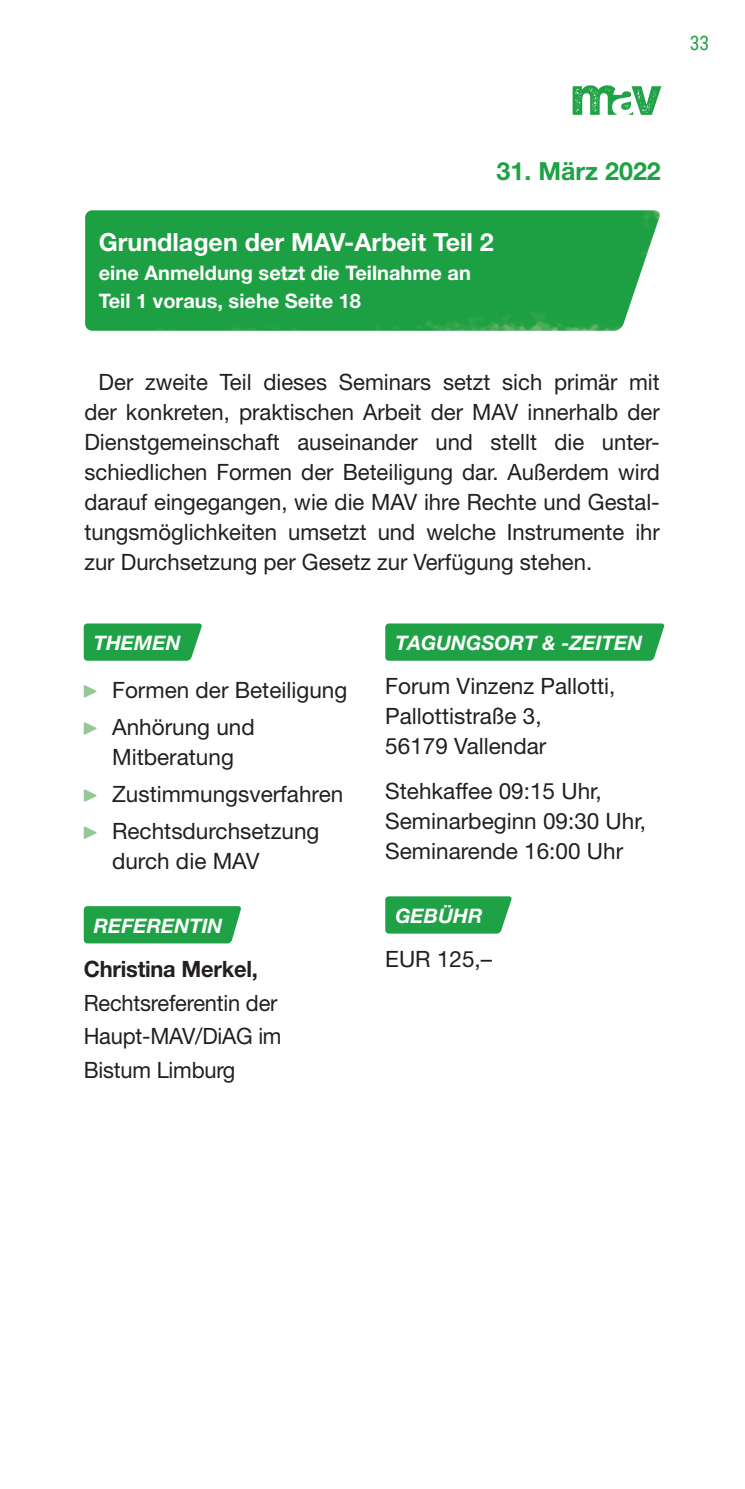
<style>
.page{position:relative;width:745px;height:1489px;background:#fff}
.page>*{position:absolute;margin:0;border:0;box-sizing:border-box;transform-origin:0 0}
.t1{font:700 25px "Helvetica Neue LT Std";color:#fff}
.t2{font:700 25px "Helvetica Neue LT Std";color:#1fa245}
.t3{font:22.5px/30px "Helvetica Neue LT Std";color:#231f20}
.t4{font:700 22.5px "Helvetica Neue LT Std";letter-spacing:-.01em;color:#231f20}
.t5{font:700 20px/27.5px "Helvetica Neue LT Std";color:#fff}
.t6{font:italic 700 20px "Helvetica Neue CE";color:#fff}
.t7{font:20px "Roboto Condensed";color:#1fa245}
</style>
<div class="page">
<svg style="left:84px;top:623px;width:118px;height:37px;background:#2ca750"></svg>
<svg style="left:84px;top:685px;width:13px;height:12px"></svg>
<svg style="left:84px;top:722px;width:13px;height:12px"></svg>
<svg style="left:84px;top:789px;width:13px;height:13px"></svg>
<svg style="left:84px;top:826px;width:13px;height:13px"></svg>
<div style="left:84px;top:906px;width:157px;height:37px;background:#1fa245"></div>
<div style="left:385px;top:623px;width:279px;height:37px;background:#1fa245"></div>
<svg style="left:385px;top:896px;width:126px;height:37px;background:#2aa64e"></svg>
<img style="left:85px;top:210px;width:575px;height:121px">
<img style="left:572px;top:85px;width:88px;height:30px">
<p class="t7" style="left:689px;top:29px;width:21px">33</p>
<p class="t2" style="left:496px;top:156px;width:165px">31. März 2022</p>
<p class="t1" style="left:99px;top:226px;width:396px">Grundlagen der MAV-Arbeit Teil 2</p>
<p class="t5" style="left:99px;top:259px;width:373px">eine Anmeldung setzt die Teilnahme an<br>Teil 1 voraus, siehe Seite 18</p>
<p class="t3" style="left:84px;top:367px;width:576px;text-align:justify;text-indent:14px">Der zweite Teil dieses Seminars setzt sich primär mit der konkreten, praktischen Arbeit der MAV innerhalb der Dienstgemeinschaft auseinander und stellt die unter&shy;schiedlichen Formen der Beteiligung dar. Außerdem wird darauf eingegangen, wie die MAV ihre Rechte und Gestal&shy;tungsmöglichkeiten umsetzt und welche Instrumente ihr zur Durchsetzung per Gesetz zur Verfügung stehen.</p>
<p class="t6" style="left:94px;top:631px;width:88px">THEMEN</p>
<p class="t3" style="left:112px;top:671px;width:237px;line-height:37px">Formen der Beteiligung<br>Anhörung und</p>
<p class="t3" style="left:112px;top:738px;width:232px;line-height:37px">Mitberatung<br>Zustimmungsverfahren<br>Rechtsdurchsetzung</p>
<p class="t3" style="left:112px;top:845px;width:149px">durch die MAV</p>
<p class="t6" style="left:94px;top:913px;width:130px">REFERENTIN</p>
<p class="t4" style="left:84px;top:955px;width:175px">Christina Merkel,</p>
<p class="t3" style="left:84px;top:985px;width:199px;line-height:33.5px">Rechtsreferentin der<br>Haupt-MAV/DiAG im<br>Bistum Limburg</p>
<p class="t6" style="left:395px;top:631px;width:248px">TAGUNGSORT &amp; -ZEITEN</p>
<p class="t3" style="left:385px;top:671px;width:231px">Forum Vinzenz Pallotti,<br>Pallottistraße 3,<br>56179 Vallendar</p>
<p class="t3" style="left:385px;top:776px;width:262px">Stehkaffee 09:15 Uhr,<br>Seminarbeginn 09:30 Uhr,<br>Seminarende 16:00 Uhr</p>
<p class="t6" style="left:395px;top:903px;width:89px">GEBÜHR</p>
<p class="t3" style="left:385px;top:943px;width:108px">EUR 125,–</p>
</div>
